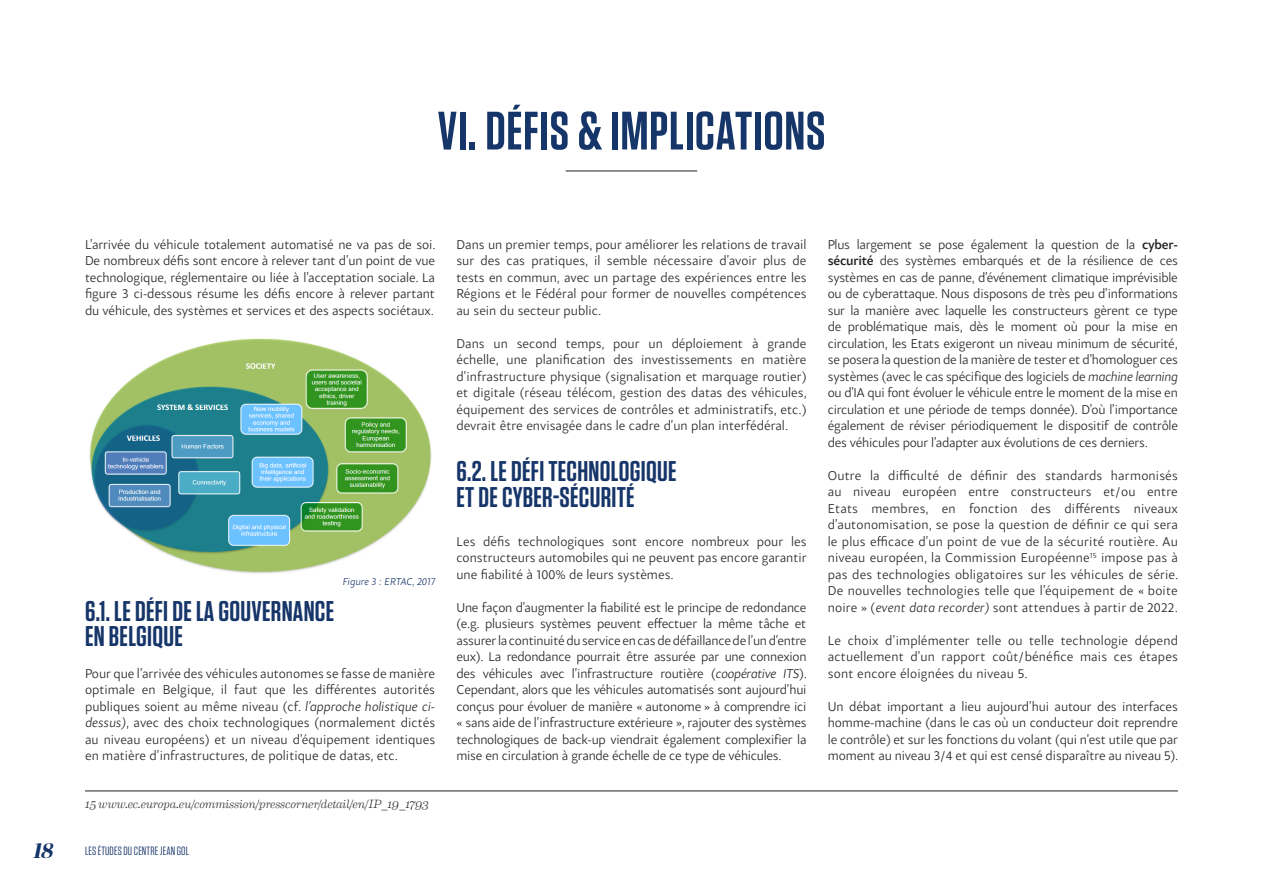
<style>
.page{position:relative;width:1263px;height:893px;background:#fff}
.page>*{position:absolute;margin:0;border:0;box-sizing:border-box;transform-origin:0 0}
.Titres{font:600 54px "Tungsten";letter-spacing:.015em;color:#163569}
._1__2__3{font:600 28.5px/25.5px "Tungsten";letter-spacing:.01em;color:#163569}
.t1{font:italic 700 21px "Anglecia Pro Display";color:#163569}
.TXT_3_c{font:300 13.5px/16.5px "Samo Sans Pro";color:#231f20;text-align:justify}
.Notes{font:italic 300 12px "Eames Century Modern";letter-spacing:-.01em;color:#231f20}
.t2{font:12px "Tungsten";letter-spacing:.01em;color:#163569}
.Source{font:italic 300 10.5px "Samo Sans Pro";color:#163569}
.s1{font-style:italic}
.s2{font-weight:500}
</style>
<div class="page">
<hr style="left:566px;top:171px;width:131px;height:1px;background:#231f20">
<hr style="left:85px;top:791px;width:1093px;height:1px;background:#231f20">
<img style="left:89px;top:338px;width:342px;height:236px">
<p class="Titres" style="left:438px;top:102px;width:389px">VI. DÉFIS &amp; IMPLICATIONS</p>
<p class="TXT_3_c" style="left:85px;top:236px;width:352px">L’arrivée du véhicule totalement automatisé ne va pas de soi.<br>De nombreux défis sont encore à relever tant d’un point de vue technologique, réglementaire ou liée à l’acceptation sociale. La figure 3 ci-dessous résume les défis encore à relever partant du véhicule, des systèmes et services et des aspects sociétaux.</p>
<p class="Source" style="left:343px;top:575px;width:94px">Figure 3 : ERTAC, 2017</p>
<p class="_1__2__3" style="left:85px;top:598px;width:251px">6.1. LE DÉFI DE LA GOUVERNANCE<br>EN BELGIQUE</p>
<p class="TXT_3_c" style="left:85px;top:665px;width:352px">Pour que l’arrivée des véhicules autonomes se fasse de manière optimale en Belgique, il faut que les différentes autorités publiques soient au même niveau (cf. <span class="s1">l’approche holistique ci&shy;dessus)</span>, avec des choix technologiques (normalement dictés au niveau européens) et un niveau d’équipement identiques en matière d’infrastructures, de politique de datas, etc.</p>
<p class="Notes" style="left:85px;top:795px;width:345px">15 www.ec.europa.eu/commission/presscorner/detail/en/IP_19_1793</p>
<h3 class="t1" style="left:33px;top:837px;width:21px">18</h3>
<p class="t2" style="left:85px;top:845px;width:105px">LES ÉTUDES DU CENTRE JEAN GOL</p>
<p class="TXT_3_c" style="left:456px;top:236px;width:352px">Dans un premier temps, pour améliorer les relations de travail sur des cas pratiques, il semble nécessaire d’avoir plus de tests en commun, avec un partage des expériences entre les Régions et le Fédéral pour former de nouvelles compétences au sein du secteur public.</p>
<p class="TXT_3_c" style="left:456px;top:335px;width:352px">Dans un second temps, pour un déploiement à grande échelle, une planification des investissements en matière d’infrastructure physique (signalisation et marquage routier) et digitale (réseau télécom, gestion des datas des véhicules, équipement des services de contrôles et administratifs, etc.) devrait être envisagée dans le cadre d’un plan interfédéral.</p>
<p class="_1__2__3" style="left:456px;top:459px;width:222px">6.2. LE DÉFI TECHNOLOGIQUE<br>ET DE CYBER-SÉCURITÉ</p>
<p class="TXT_3_c" style="left:456px;top:533px;width:352px">Les défis technologiques sont encore nombreux pour les constructeurs automobiles qui ne peuvent pas encore garantir une fiabilité à 100% de leurs systèmes.</p>
<p class="TXT_3_c" style="left:456px;top:599px;width:352px">Une façon d’augmenter la fiabilité est le principe de redondance (e.g. plusieurs systèmes peuvent effectuer la même tâche et assurer la continuité du service en cas de défaillance de l’un d’entre eux). La redondance pourrait être assurée par une connexion des véhicules avec l’infrastructure routière (<span class="s1">coopérative ITS</span>).<br>Cependant, alors que les véhicules automatisés sont aujourd’hui conçus pour évoluer de manière « autonome » à comprendre ici « sans aide de l’infrastructure extérieure », rajouter des systèmes technologiques de back-up viendrait également complexifier la mise en circulation à grande échelle de ce type de véhicules.</p>
<p class="TXT_3_c" style="left:828px;top:236px;width:352px">Plus largement se pose également la question de la <span class="s2">cyber&shy;sécurité</span> des systèmes embarqués et de la résilience de ces systèmes en cas de panne, d’événement climatique imprévisible ou de cyberattaque. Nous disposons de très peu d’informations sur la manière avec laquelle les constructeurs gèrent ce type de problématique mais, dès le moment où pour la mise en circulation, les Etats exigeront un niveau minimum de sécurité, se posera la question de la manière de tester et d’homologuer ces systèmes (avec le cas spécifique des logiciels de <span class="s1">machine learning </span>ou d’IA qui font évoluer le véhicule entre le moment de la mise en circulation et une période de temps donnée). D’où l’importance également de réviser périodiquement le dispositif de contrôle des véhicules pour l’adapter aux évolutions de ces derniers.</p>
<p class="TXT_3_c" style="left:828px;top:467px;width:352px">Outre la difficulté de définir des standards harmonisés au niveau européen entre constructeurs et/ou entre Etats membres, en fonction des différents niveaux d’autonomisation, se pose la question de définir ce qui sera le plus efficace d’un point de vue de la sécurité routière. Au niveau européen, la Commission Européenne<sup>15</sup> impose pas à pas des technologies obligatoires sur les véhicules de série.<br>De nouvelles technologies telle que l’équipement de « boite noire » (<span class="s1">event data recorder)</span> sont attendues à partir de 2022.</p>
<p class="TXT_3_c" style="left:828px;top:632px;width:352px">Le choix d’implémenter telle ou telle technologie dépend actuellement d’un rapport coût/bénéfice mais ces étapes sont encore éloignées du niveau 5.</p>
<p class="TXT_3_c" style="left:828px;top:698px;width:352px">Un débat important a lieu aujourd’hui autour des interfaces homme-machine (dans le cas où un conducteur doit reprendre le contrôle) et sur les fonctions du volant (qui n’est utile que par moment au niveau 3/4 et qui est censé disparaître au niveau 5).</p>
</div>
